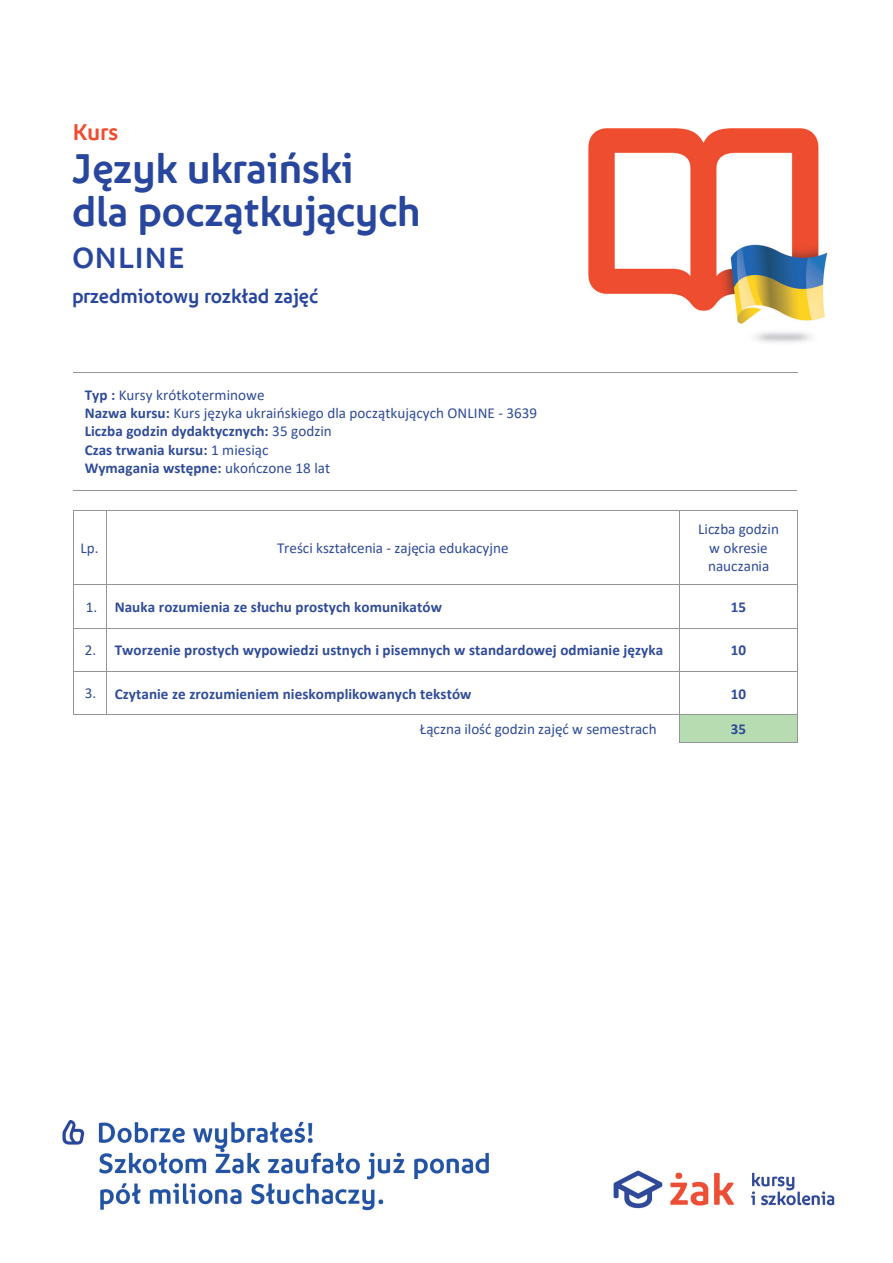
<style>
.page{position:relative;width:893px;height:1263px;background:#fff}
.page>*{position:absolute;margin:0;border:0;box-sizing:border-box;transform-origin:0 0}
.t1{font:500 42.75px/42.8px "Koedu";letter-spacing:-.005em;color:#28469d}
.t2{font:500 30px "Koedu";letter-spacing:-.005em;color:#28469d}
.t3{font:500 23.55px "Koedu";color:#ef4d2f}
.t4{font:500 20.4px "Koedu";letter-spacing:-.005em;color:#28469d}
.t5{font:15.15px/18.1px "Calibri";letter-spacing:.005em;color:#2f4b99;text-align:center}
.t6{font:700 15.15px "Calibri";letter-spacing:.005em;color:#2f4b99}
.s1{font-weight:700}
.s2{font-weight:400}
</style>
<div class="page">
<img style="left:62px;top:1120px;width:773px;height:91px">
<img style="left:562px;top:128px;width:266px;height:245px">
<hr style="left:73px;top:373px;width:724px;height:1px;background:#939598">
<svg style="left:73px;top:490px;width:13px;height:1px"></svg>
<hr style="left:86px;top:490px;width:711px;height:1px;background:#939598">
<div style="left:680px;top:715px;width:117px;height:27px;background:#b8dcb2"></div>
<hr style="left:106px;top:511px;width:573px;height:1px;background:#939598">
<hr style="left:679px;top:511px;width:118px;height:1px;background:#939598">
<hr style="left:73px;top:511px;width:1px;height:73px;background:#939598">
<hr style="left:106px;top:511px;width:1px;height:73px;background:#939598">
<hr style="left:679px;top:511px;width:1px;height:73px;background:#939598">
<hr style="left:797px;top:511px;width:1px;height:73px;background:#939598">
<hr style="left:74px;top:584px;width:32px;height:1px;background:#939598">
<hr style="left:106px;top:584px;width:573px;height:1px;background:#939598">
<hr style="left:680px;top:584px;width:117px;height:1px;background:#939598">
<hr style="left:73px;top:585px;width:1px;height:43px;background:#939598">
<hr style="left:106px;top:585px;width:1px;height:43px;background:#939598">
<hr style="left:679px;top:585px;width:1px;height:43px;background:#939598">
<hr style="left:797px;top:585px;width:1px;height:43px;background:#939598">
<hr style="left:74px;top:628px;width:32px;height:1px;background:#939598">
<hr style="left:107px;top:628px;width:572px;height:1px;background:#939598">
<hr style="left:680px;top:628px;width:117px;height:1px;background:#939598">
<hr style="left:73px;top:628px;width:1px;height:43px;background:#939598">
<hr style="left:106px;top:628px;width:1px;height:43px;background:#939598">
<hr style="left:679px;top:628px;width:1px;height:43px;background:#939598">
<hr style="left:797px;top:628px;width:1px;height:43px;background:#939598">
<hr style="left:107px;top:671px;width:572px;height:1px;background:#939598">
<hr style="left:107px;top:714px;width:572px;height:1px;background:#939598">
<hr style="left:74px;top:671px;width:32px;height:1px;background:#939598">
<hr style="left:680px;top:671px;width:117px;height:1px;background:#939598">
<hr style="left:73px;top:672px;width:1px;height:42px;background:#939598">
<hr style="left:106px;top:672px;width:1px;height:42px;background:#939598">
<hr style="left:679px;top:672px;width:1px;height:42px;background:#939598">
<hr style="left:797px;top:672px;width:1px;height:42px;background:#939598">
<hr style="left:74px;top:714px;width:32px;height:1px;background:#939598">
<hr style="left:680px;top:714px;width:117px;height:1px;background:#939598">
<hr style="left:679px;top:742px;width:118px;height:1px;background:#939598">
<svg style="left:679px;top:714px;width:1px;height:28px"></svg>
<svg style="left:797px;top:714px;width:1px;height:29px"></svg>
<h3 class="t3" style="left:72px;top:120px;width:48px">Kurs</h3>
<h1 class="t1" style="left:72px;top:148px;width:351px">Język ukraiński<br>dla początkujących</h1>
<h2 class="t2" style="left:72px;top:242px;width:114px">ONLINE</h2>
<h3 class="t4" style="left:72px;top:285px;width:248px">przedmiotowy rozkład zajęć</h3>
<p class="t5" style="left:85px;top:386px;width:454px;text-align:left"><span class="s1">Typ :</span> Kursy krótkoterminowe<br><span class="s1">Nazwa kursu:</span> Kurs języka ukraińskiego dla początkujących ONLINE - 3639<br><span class="s1">Liczba godzin dydaktycznych:</span> 35 godzin<br><span class="s1">Czas trwania kursu:</span> 1 miesiąc<br><span class="s1">Wymagania wstępne:</span> ukończone 18 lat</p>
<p class="t5" style="left:292px;top:404px;width:6px">-</p>
<p class="t5" style="left:80px;top:538px;width:20px">Lp.</p>
<p class="t5" style="left:277px;top:538px;width:233px">Treści kształcenia - zajęcia edukacyjne</p>
<p class="t6" style="left:86px;top:596px;width:358px"><span class="s2">1.</span> Nauka rozumienia ze słuchu prostych komunikatów</p>
<p class="t6" style="left:115px;top:639px;width:550px">Tworzenie prostych wypowiedzi ustnych i pisemnych w standardowej odmianie języka</p>
<p class="t6" style="left:115px;top:683px;width:358px">Czytanie ze zrozumieniem nieskomplikowanych tekstów</p>
<p class="t5" style="left:85px;top:640px;width:13px">2.</p>
<p class="t5" style="left:85px;top:683px;width:13px">3.</p>
<p class="t5" style="left:698px;top:520px;width:82px">Liczba godzin w okresie nauczania</p>
<p class="t6" style="left:731px;top:596px;width:17px">15</p>
<p class="t6" style="left:731px;top:639px;width:17px">10</p>
<p class="t6" style="left:731px;top:683px;width:17px">10</p>
<p class="t5" style="left:420px;top:719px;width:238px">Łączna ilość godzin zajęć w semestrach</p>
<p class="t6" style="left:731px;top:718px;width:17px">35</p>
</div>
